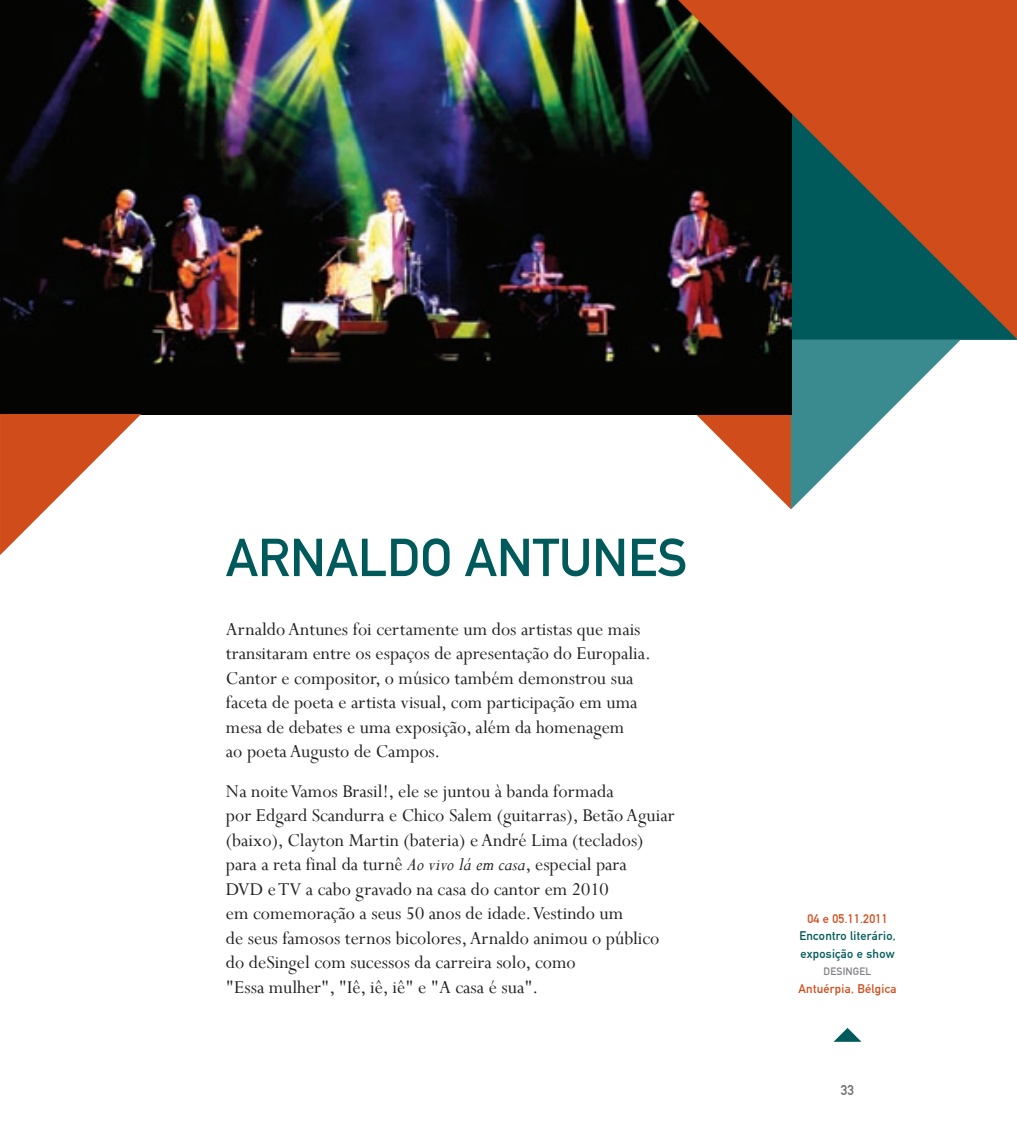
<style>
.page{position:relative;width:1017px;height:1141px;background:#fff}
.page>*{position:absolute;margin:0;border:0;box-sizing:border-box;transform-origin:0 0}
.t1{font:52.5px "DIN Mittelschrift";color:#00595a}
.t2{font:20.12px/24.5px "Perpetua";color:#231f20}
.t3{font:14px "DIN Mittelschrift";color:#6c6d70}
.t4{font:12.25px/17.5px "DIN Mittelschrift";letter-spacing:.02em;color:#00595a}
.t5{font:12.25px "DIN Mittelschrift";letter-spacing:.02em;color:#d04d1b}
.t6{font:10.5px "DIN Mittelschrift";color:#808285}
.s1{font-style:italic}
</style>
<div class="page">
<svg style="left:696px;top:364px;width:241px;height:145px"></svg>
<img style="left:0;top:0;width:791px;height:414px">
<svg style="left:833px;top:1028px;width:28px;height:14px"></svg>
<svg style="left:653px;top:0;width:364px;height:364px"></svg>
<svg style="left:0;top:387px;width:141px;height:168px"></svg>
<h1 class="t1" style="left:226px;top:527px;width:65px">Arnaldo</h1>
<h1 class="t1" style="left:465px;top:527px;width:64px">Antunes</h1>
<p class="t2" style="left:226px;top:616px;width:427px">Arnaldo Antunes foi certamente um dos artistas que mais transitaram entre os espaços de apresentação do Europalia.<br>Cantor e compositor, o músico também demonstrou sua faceta de poeta e artista visual, com participação em uma mesa de debates e uma exposição, além da homenagem<br>ao poeta Augusto de Campos.</p>
<p class="t2" style="left:226px;top:778px;width:450px">Na noite Vamos Brasil!, ele se juntou à banda formada<br>por Edgard Scandurra e Chico Salem (guitarras), Betão Aguiar (baixo), Clayton Martin (bateria) e André Lima (teclados) para a reta final da turnê <span class="s1">Ao vivo lá em casa</span>, especial para<br>DVD e TV a cabo gravado na casa do cantor em 2010<br>em comemoração a seus 50 anos de idade. Vestindo um<br>de seus famosos ternos bicolores, Arnaldo animou o público do deSingel com sucessos da carreira solo, como<br>"Essa mulher", "Iê, iê, iê" e "A casa é sua".</p>
<p class="t5" style="left:807px;top:911px;width:82px">04 e 05.11.2011</p>
<p class="t4" style="left:799px;top:927px;width:98px">Encontro literário, exposição e show</p>
<p class="t6" style="left:823px;top:965px;width:26px">deSingel</p>
<p class="t5" style="left:798px;top:981px;width:100px">Antuérpia, Bélgica</p>
<p class="t3" style="left:841px;top:1082px;width:15px">33</p>
</div>
